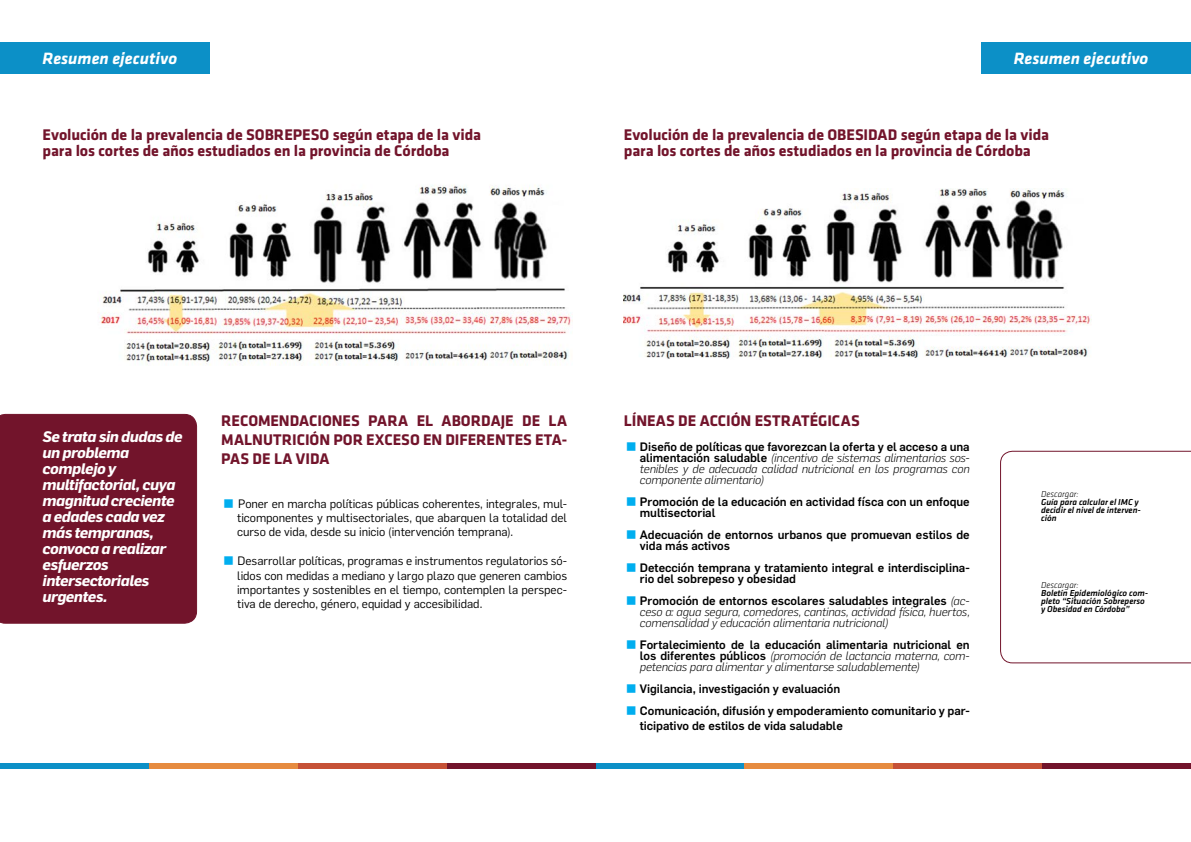
<style>
.page{position:relative;width:1191px;height:842px;background:#fff}
.page>*{position:absolute;margin:0;border:0;box-sizing:border-box;transform-origin:0 0}
.t1{font:italic 700 17px "Klavika";color:#fff}
.t2{font:700 16px/19.2px "Klavika";letter-spacing:-.005em;color:#72142b}
.t3{font:italic 700 15px/16px "Flama";letter-spacing:-.025em;color:#fff}
.t4{font:italic 300 12px/11px "Flama";letter-spacing:-.005em;color:#000;text-align:justify}
.t5{font:12px/14.4px "Flama";letter-spacing:-.005em;color:#000;text-align:justify}
.t6{font:500 12px/11px "Flama";letter-spacing:-.005em;color:#000}
.t7{font:italic 500 9px/8px "Klavika";color:#000}
.t8{font:italic 300 9px "Klavika";color:#000}
.s1{font-weight:500;font-style:normal}
</style>
<div class="page">
<svg style="left:1000px;top:451px;width:191px;height:212px"></svg>
<div style="left:0;top:43px;width:210px;height:31px;background:#0c90c7"></div>
<div style="left:981px;top:43px;width:210px;height:31px;background:#0c90c7"></div>
<div style="left:1041px;top:478px;width:108px;height:56px;background:#fff"></div>
<div style="left:1041px;top:568px;width:108px;height:57px;background:#fff"></div>
<img style="left:100px;top:185px;width:473px;height:181px">
<img style="left:624px;top:189px;width:467px;height:170px">
<div style="left:1042px;top:763px;width:149px;height:6px;background:#72142b"></div>
<div style="left:893px;top:763px;width:149px;height:6px;background:#c65136"></div>
<div style="left:744px;top:763px;width:149px;height:6px;background:#e68b3f"></div>
<div style="left:595px;top:763px;width:149px;height:6px;background:#0c90c7"></div>
<div style="left:446px;top:763px;width:149px;height:6px;background:#72142b"></div>
<div style="left:297px;top:763px;width:149px;height:6px;background:#c65136"></div>
<div style="left:148px;top:763px;width:149px;height:6px;background:#e68b3f"></div>
<div style="left:0;top:763px;width:148px;height:6px;background:#0c90c7"></div>
<div style="left:0;top:414px;width:197px;height:210px;background:#72142b"></div>
<h1 class="t1" style="left:43px;top:50px;width:136px">Resumen ejecutivo</h1>
<h1 class="t1" style="left:1013px;top:50px;width:136px">Resumen ejecutivo</h1>
<h2 class="t2" style="left:43px;top:127px;width:440px;line-height:16px">Evolución de la prevalencia de SOBREPESO según etapa de la vida para los cortes de años estudiados en la provincia de Córdoba</h2>
<h2 class="t2" style="left:624px;top:127px;width:427px;line-height:16px">Evolución de la prevalencia de OBESIDAD según etapa de la vida para los cortes de años estudiados en la provincia de Córdoba</h2>
<p class="t3" style="left:43px;top:427px;width:142px">Se trata sin dudas de un problema complejo y multifactorial, cuya magnitud creciente a edades cada vez más tempranas, convoca a realizar esfuerzos intersectoriales urgentes.</p>
<h2 class="t2" style="left:221px;top:411px;width:347px;text-align:justify">RECOMENDACIONES PARA EL ABORDAJE DE LA MALNUTRICIÓN POR EXCESO EN DIFERENTES ETA-PAS DE LA VIDA</h2>
<p class="t5" style="left:237px;top:495px;width:331px">Poner en marcha políticas públicas coherentes, integrales, mul&shy;ticomponentes y multisectoriales, que abarquen la totalidad del curso de vida, desde su inicio (intervención temprana).</p>
<p class="t5" style="left:237px;top:553px;width:331px">Desarrollar políticas, programas e instrumentos regulatorios só&shy;lidos con medidas a mediano y largo plazo que generen cambios importantes y sostenibles en el tiempo, contemplen la perspec&shy;tiva de derecho, género, equidad y accesibilidad.</p>
<h2 class="t2" style="left:624px;top:411px;width:237px">LÍNEAS DE ACCIÓN ESTRATÉGICAS</h2>
<p class="t4" style="left:640px;top:441px;width:331px"><span class="s1">Diseño de políticas que favorezcan la oferta y el acceso a una alimentación saludable</span> (incentivo de sistemas alimentarios sos&shy;tenibles y de adecuada calidad nutricional en los programas con componente alimentario)</p>
<p class="t6" style="left:640px;top:496px;width:331px">Promoción de la educación en actividad físca con un enfoque multisectorial</p>
<p class="t6" style="left:640px;top:529px;width:331px">Adecuación de entornos urbanos que promuevan estilos de vida más activos</p>
<p class="t6" style="left:640px;top:562px;width:331px">Detección temprana y tratamiento integral e interdisciplina&shy;rio del sobrepeso y obesidad</p>
<p class="t4" style="left:640px;top:595px;width:331px"><span class="s1">Promoción de entornos escolares saludables integrales</span> (ac&shy;ceso a: agua segura, comedores, cantinas, actividad física, huertos, comensalidad y educación alimentaria nutricional)</p>
<p class="t4" style="left:640px;top:639px;width:331px"><span class="s1">Fortalecimiento de la educación alimentaria nutricional en los diferentes públicos</span> (promoción de lactancia materna, com&shy;petencias para alimentar y alimentarse saludablemente)</p>
<p class="t6" style="left:640px;top:677px;width:331px;line-height:22px">Vigilancia, investigación y evaluación<br>Comunicación, difusión y empoderamiento comunitario y par-</p>
<p class="t6" style="left:640px;top:719px;width:204px">ticipativo de estilos de vida saludable</p>
<p class="t8" style="left:1041px;top:489px;width:39px">Descargar:</p>
<p class="t7" style="left:1041px;top:499px;width:101px">Guía para calcular el IMC y decidir el nivel de interven&shy;ción</p>
<p class="t8" style="left:1041px;top:580px;width:39px">Descargar:</p>
<p class="t7" style="left:1041px;top:589px;width:109px">Boletín Epidemiológico com&shy;pleto “Situación Sobreperso y Obesidad en Córdoba”</p>
</div>
